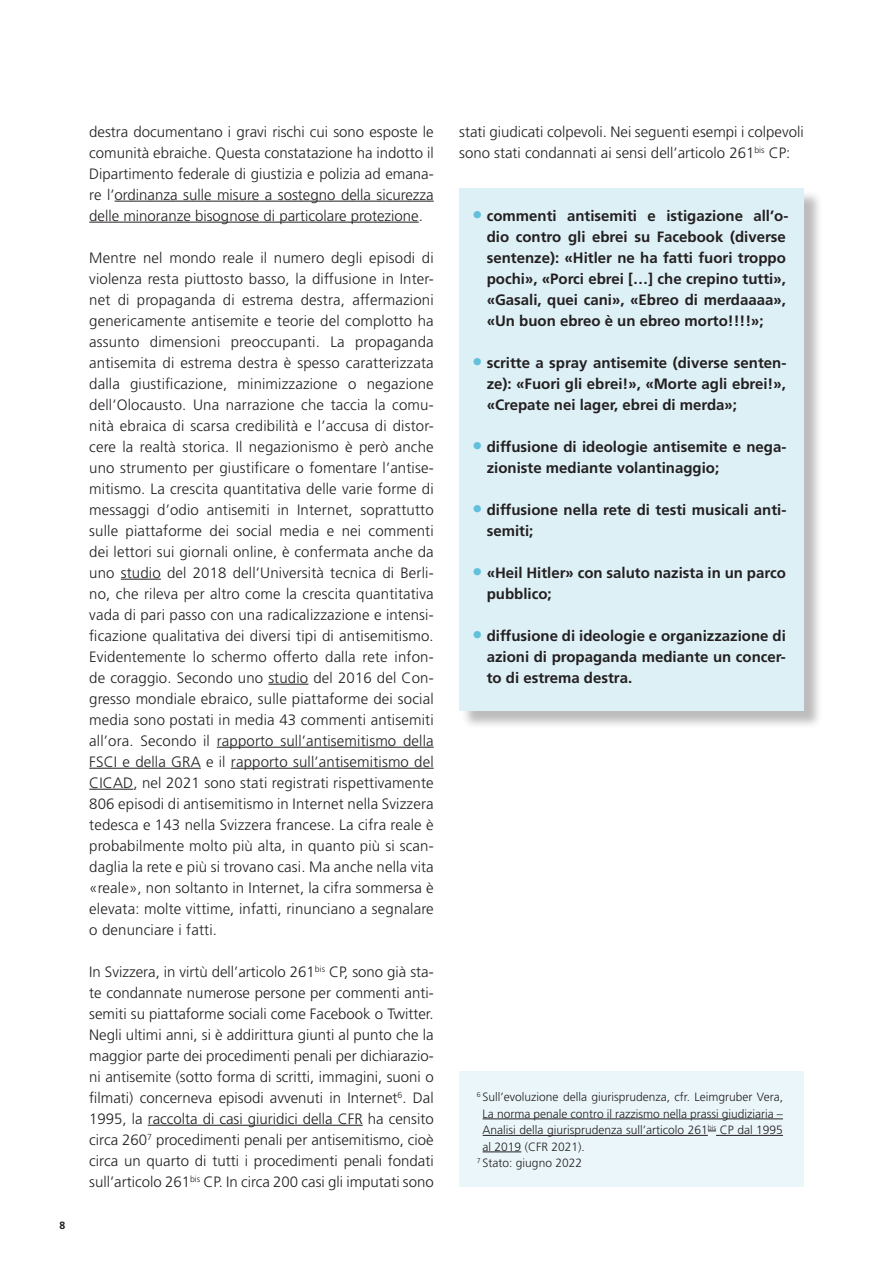
<style>
.page{position:relative;width:893px;height:1263px;background:#fff}
.page>*{position:absolute;margin:0;border:0;box-sizing:border-box;transform-origin:0 0}
.t1{font:300 15px/21px "Frutiger LT Std";color:#231f20;text-align:justify}
.t2{font:700 15px/21px "Frutiger LT Std";color:#231f20}
.t3{font:300 12px "Frutiger LT Std";color:#231f20}
.t4{font:700 10.5px "Frutiger LT Std";color:#231f20}
.s1{font-size:21px;color:#61c0dc}
</style>
<div class="page">
<div style="left:461px;top:191px;width:361px;height:539px;background:#231f20;opacity:.3"></div>
<div style="left:459px;top:188px;width:345px;height:523px;background:#ddf0f6"></div>
<hr style="left:115px;top:201px;width:319px;height:1px;background:#231f20">
<hr style="left:89px;top:222px;width:330px;height:1px;background:#231f20">
<hr style="left:121px;top:579px;width:40px;height:1px;background:#231f20">
<hr style="left:268px;top:684px;width:40px;height:1px;background:#231f20">
<hr style="left:217px;top:747px;width:217px;height:1px;background:#231f20">
<hr style="left:89px;top:768px;width:112px;height:1px;background:#231f20">
<hr style="left:231px;top:768px;width:203px;height:1px;background:#231f20">
<hr style="left:89px;top:789px;width:44px;height:1px;background:#231f20">
<hr style="left:148px;top:1125px;width:215px;height:1px;background:#231f20">
<div style="left:459px;top:1071px;width:345px;height:116px;background:#ebf6fa"></div>
<hr style="left:483px;top:1118px;width:300px;height:1px;background:#231f20">
<hr style="left:483px;top:1135px;width:225px;height:1px;background:#231f20">
<hr style="left:716px;top:1135px;width:67px;height:1px;background:#231f20">
<hr style="left:483px;top:1151px;width:38px;height:1px;background:#231f20">
<p class="t4" style="left:60px;top:1219px;width:7px">8</p>
<p class="t1" style="left:89px;top:121px;width:346px">destra documentano i gravi rischi cui sono esposte le comunità ebraiche. Questa constatazione ha indotto il Dipartimento federale di giustizia e polizia ad emana&shy;re l’ordinanza sulle misure a sostegno della sicurezza delle minoranze bisognose di particolare protezione.</p>
<p class="t1" style="left:89px;top:247px;width:346px">Mentre nel mondo reale il numero degli episodi di violenza resta piuttosto basso, la diffusione in Inter&shy;net di propaganda di estrema destra, affermazioni genericamente antisemite e teorie del complotto ha assunto dimensioni preoccupanti. La propaganda antisemita di estrema destra è spesso caratterizzata dalla giustificazione, minimizzazione o negazione dell’Olocausto. Una narrazione che taccia la comu&shy;nità ebraica di scarsa credibilità e l’accusa di distor&shy;cere la realtà storica. Il negazionismo è però anche uno strumento per giustificare o fomentare l’antise&shy;mitismo. La crescita quantitativa delle varie forme di messaggi d’odio antisemiti in Internet, soprattutto sulle piattaforme dei social media e nei commenti dei lettori sui giornali online, è confermata anche da uno studio del 2018 dell’Università tecnica di Berli&shy;no, che rileva per altro come la crescita quantitativa vada di pari passo con una radicalizzazione e intensi&shy;ficazione qualitativa dei diversi tipi di antisemitismo.<br>Evidentemente lo schermo offerto dalla rete infon&shy;de coraggio. Secondo uno studio del 2016 del Con&shy;gresso mondiale ebraico, sulle piattaforme dei social media sono postati in media 43 commenti antisemiti all’ora. Secondo il rapporto sull’antisemitismo della FSCI e della GRA e il rapporto sull’antisemitismo del CICAD, nel 2021 sono stati registrati rispettivamente 806 episodi di antisemitismo in Internet nella Svizzera tedesca e 143 nella Svizzera francese. La cifra reale è probabilmente molto più alta, in quanto più si scan&shy;daglia la rete e più si trovano casi. Ma anche nella vita «reale», non soltanto in Internet, la cifra sommersa è elevata: molte vittime, infatti, rinunciano a segnalare o denunciare i fatti.</p>
<p class="t1" style="left:89px;top:961px;width:346px">In Svizzera, in virtù dell’articolo 261<sup>bis</sup> CP, sono già sta&shy;te condannate numerose persone per commenti anti&shy;semiti su piattaforme sociali come Facebook o Twitter.<br>Negli ultimi anni, si è addirittura giunti al punto che la maggior parte dei procedimenti penali per dichiarazio&shy;ni antisemite (sotto forma di scritti, immagini, suoni o filmati) concerneva episodi avvenuti in Internet<sup>6</sup>. Dal 1995, la raccolta di casi giuridici della CFR ha censito circa 260<sup>7</sup> procedimenti penali per antisemitismo, cioè circa un quarto di tutti i procedimenti penali fondati sull’articolo 261<sup>bis</sup> CP. In circa 200 casi gli imputati sono</p>
<p class="t1" style="left:459px;top:121px;width:346px">stati giudicati colpevoli. Nei seguenti esempi i colpevoli sono stati condannati ai sensi dell’articolo 261<sup>bis</sup> CP:</p>
<p class="t2" style="left:487px;top:205px;width:303px;text-indent:-15px"><span class="s1">•</span> commenti antisemiti e istigazione all’o&shy;dio contro gli ebrei su Facebook (diverse sentenze): «Hitler ne ha fatti fuori troppo pochi», «Porci ebrei […] che crepino tutti», «Gasali, quei cani», «Ebreo di merdaaaa», «Un buon ebreo è un ebreo morto!!!!»;</p>
<p class="t2" style="left:487px;top:352px;width:301px;text-align:justify;text-indent:-15px"><span class="s1">•</span> scritte a spray antisemite (diverse senten&shy;ze): «Fuori gli ebrei!», «Morte agli ebrei!», «Crepate nei lager, ebrei di merda»;</p>
<p class="t2" style="left:487px;top:436px;width:301px;text-indent:-15px"><span class="s1">•</span> diffusione di ideologie antisemite e nega&shy;zioniste mediante volantinaggio;</p>
<p class="t2" style="left:487px;top:499px;width:301px;text-indent:-15px"><span class="s1">•</span> diffusione nella rete di testi musicali anti&shy;semiti;</p>
<p class="t2" style="left:487px;top:562px;width:301px;text-indent:-15px"><span class="s1">•</span> «Heil Hitler» con saluto nazista in un parco pubblico;</p>
<p class="t2" style="left:487px;top:625px;width:301px;text-align:justify;text-indent:-15px"><span class="s1">•</span> diffusione di ideologie e organizzazione di azioni di propaganda mediante un concer&shy;to di estrema destra.</p>
<p class="t3" style="left:477px;top:1090px;width:308px"><sup>6</sup> Sull’evoluzione della giurisprudenza, cfr. Leimgruber Vera,</p>
<p class="t3" style="left:483px;top:1107px;width:302px">La norma penale contro il razzismo nella prassi giudiziaria –</p>
<p class="t3" style="left:483px;top:1123px;width:302px">Analisi della giurisprudenza sull’articolo 261<sup>bis</sup> CP dal 1995</p>
<p class="t3" style="left:483px;top:1140px;width:104px">al 2019 (CFR 2021).</p>
<p class="t3" style="left:477px;top:1156px;width:107px"><sup>7</sup> Stato: giugno 2022</p>
</div>
